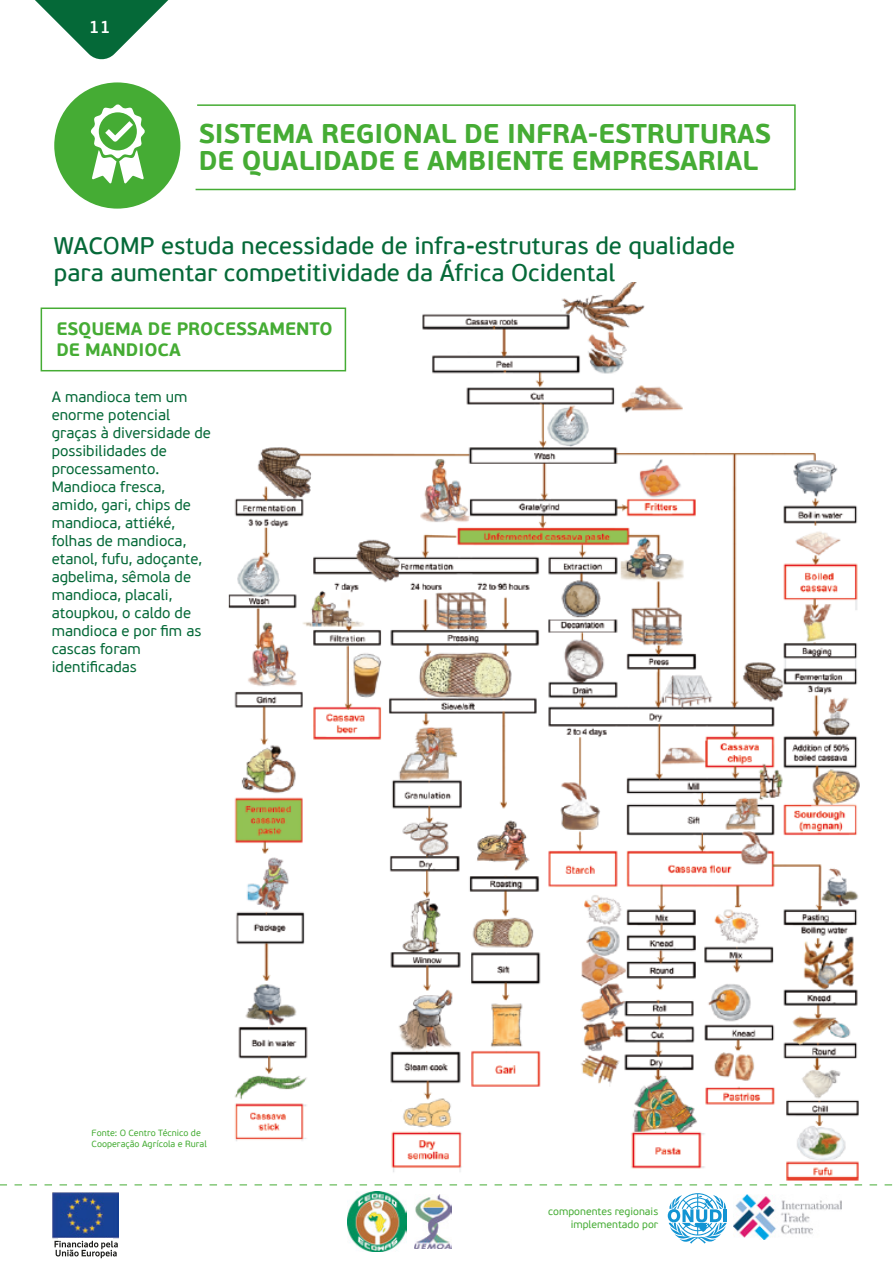
<style>
.page{position:relative;width:893px;height:1263px;background:#fff}
.page>*{position:absolute;margin:0;border:0;box-sizing:border-box;transform-origin:0 0}
.t1{font:700 27px/27px "PF Beau Sans Pro";color:#45ac34}
.t2{font:24px/27px "PF Beau Sans Pro Bbook";color:#056938}
.t3{font:700 18px/20.2px "PF Beau Sans Pro";color:#45ac34}
.t4{font:600 18px "PF Beau Sans Pro";color:#fff}
.t5{font:15px/18px "PF Beau Sans Pro";color:#056938}
.t6{font:10.5px/12.6px "PF Beau Sans Pro";color:#45ac34;text-align:right}
.t7{font:9px/10.8px "PF Beau Sans Pro";color:#45ac34}
</style>
<div class="page">
<svg style="left:35px;top:0;width:134px;height:60px"></svg>
<div style="left:54px;top:82px;width:126px;height:127px;background:#45ac34;border-radius:50%"></div>
<svg style="left:195px;top:104px;width:601px;height:87px"></svg>
<svg style="left:91px;top:104px;width:54px;height:79px"></svg>
<img style="left:203px;top:283px;width:657px;height:898px">
<div style="left:41px;top:307px;width:305px;height:64px;border:2px solid #45ac34"></div>
<svg style="left:0;top:1184px;width:893px;height:1px"></svg>
<img style="left:415px;top:1195px;width:36px;height:54px">
<img style="left:348px;top:1192px;width:59px;height:60px">
<img style="left:52px;top:1193px;width:66px;height:53px">
<div style="left:58px;top:1238px;width:54px;height:8px;background:#fff"></div>
<svg style="left:55px;top:1241px;width:63px;height:17px"></svg>
<img style="left:734px;top:1195px;width:108px;height:44px">
<svg style="left:668px;top:1193px;width:59px;height:50px"></svg>
<p class="t4" style="left:89px;top:17px;width:24px">11</p>
<h1 class="t1" style="left:199px;top:121px;width:574px">SISTEMA REGIONAL DE INFRA-ESTRUTURAS<br>DE QUALIDADE E AMBIENTE EMPRESARIAL</h1>
<h2 class="t2" style="left:54px;top:232px;width:683px">WACOMP estuda necessidade de infra-estruturas de qualidade para aumentar competitividade da África Ocidental</h2>
<p class="t3" style="left:56px;top:319px;width:278px">ESQUEMA DE PROCESSAMENTO<br>DE MANDIOCA</p>
<p class="t5" style="left:52px;top:388px;width:161px">A mandioca tem um enorme potencial graças à diversidade de possibilidades de processamento.<br>Mandioca fresca, amido, gari, chips de mandioca, attiéké, folhas de mandioca, etanol, fufu, adoçante, agbelima, sêmola de mandioca, placali, atoupkou, o caldo de mandioca e por fim as cascas foram identificadas</p>
<p class="t7" style="left:92px;top:1128px;width:117px">Fonte: O Centro Técnico de<br>Cooperação Agrícola e Rural</p>
<p class="t6" style="left:548px;top:1206px;width:111px">componentes regionais implementado por</p>
</div>
